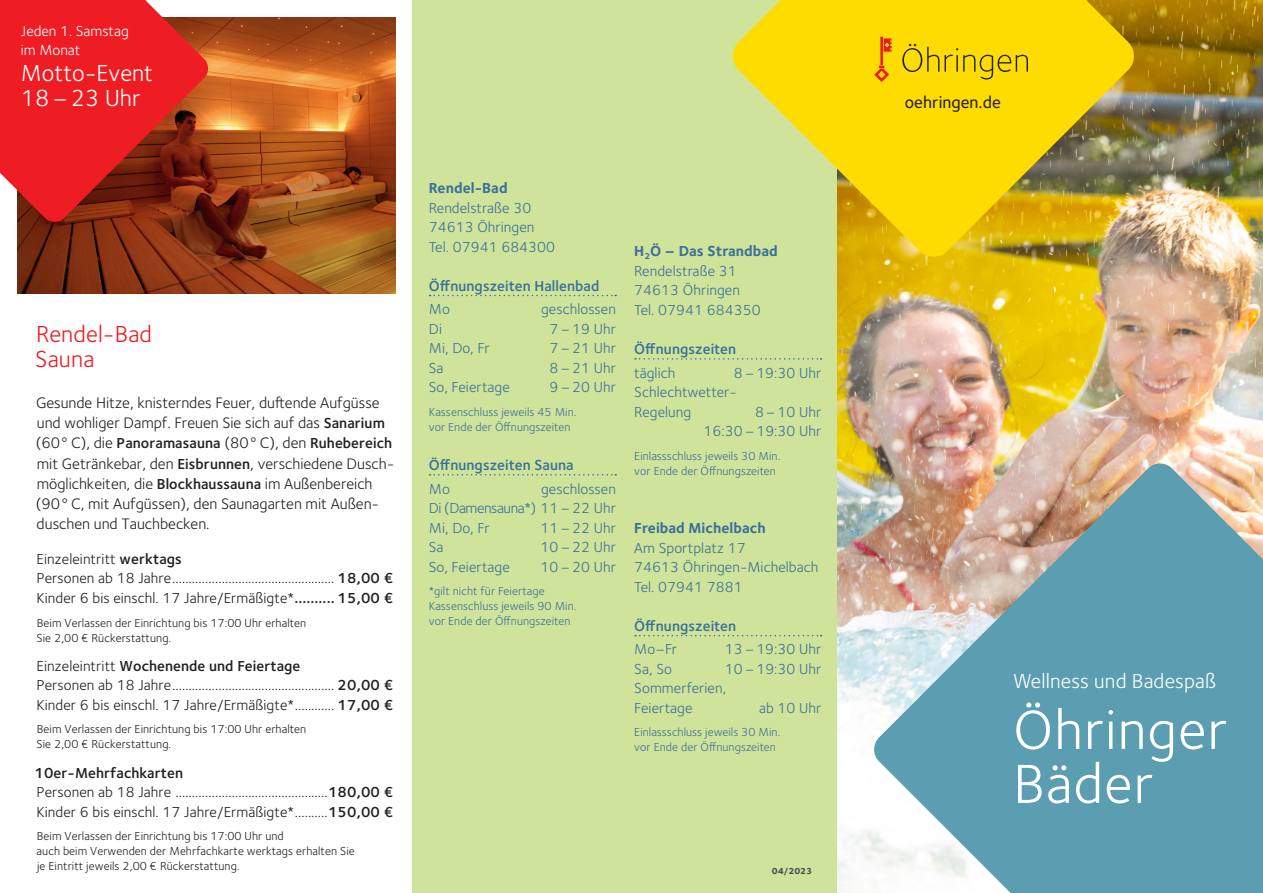
<style>
.page{position:relative;width:1263px;height:893px;background:#fff}
.page>*{position:absolute;margin:0;border:0;box-sizing:border-box;transform-origin:0 0}
.t1{font:57px/54px "Foundry Sterling";letter-spacing:.02em;color:#fff}
.t2{font:24px/25.5px "Foundry Sterling";color:#fff}
.t3{font:24px/25.5px "Foundry Sterling";letter-spacing:.005em;color:#ee1d23}
.t4{font:21px "Foundry Sterling";letter-spacing:.005em;color:#fff}
.t5{font:500 17.4px "Foundry Sterling";color:#231f20}
.t6{font:15.75px/20.2px "Foundry Sterling";color:#231f20}
.t7{font:15px/19.5px "Foundry Sterling";letter-spacing:.005em;color:#231f20}
.t8{font:15px/19.5px "Foundry Sterling";letter-spacing:.005em;color:#38719b}
.t9{font:600 15px "Foundry Sterling";letter-spacing:.005em;color:#38719b}
.t10{font:600 15px "Foundry Sterling";letter-spacing:.005em;color:#231f20}
.t11{font:700 15px "Foundry Sterling";letter-spacing:.005em;color:#38719b}
.t12{font:15px/19.5px "Foundry Sterling";color:#fff}
.t13{font:12px/15px "Foundry Sterling";letter-spacing:.005em;color:#231f20}
.t14{font:12px/15px "Foundry Sterling";letter-spacing:.005em;color:#38719b}
.t15{font:800 9px "Foundry Sterling";color:#425159}
.s1{font-weight:600;font-size:15px}
.s2{font-weight:400;font-size:15.75px}
.s3{font-weight:600}
.s4{font-weight:700}
</style>
<div class="page">
<div style="left:412px;top:0;width:426px;height:893px;background:#d0e39a"></div>
<img style="left:838px;top:0;width:425px;height:889px">
<svg style="left:872px;top:462px;width:391px;height:431px;background:#85aab2"></svg>
<img style="left:17px;top:17px;width:378px;height:276px">
<svg style="left:732px;top:0;width:404px;height:259px;fill:#ffdc01"></svg>
<svg style="left:874px;top:37px;width:18px;height:45px"></svg>
<svg style="left:902px;top:44px;width:126px;height:35px;background:#e5c504"></svg>
<svg style="left:430px;top:295px;width:186px;height:1px"></svg>
<svg style="left:430px;top:474px;width:186px;height:1px"></svg>
<svg style="left:635px;top:358px;width:187px;height:2px"></svg>
<svg style="left:635px;top:635px;width:187px;height:1px"></svg>
<svg style="left:0;top:0;width:209px;height:223px;background:#d02826"></svg>
<p class="t12" style="left:21px;top:21px;width:109px">Jeden 1. Samstag im Monat</p>
<h2 class="t2" style="left:21px;top:60px;width:134px">Motto-Event<br>18–23 Uhr</h2>
<h2 class="t3" style="left:35px;top:321px;width:118px">Rendel-Bad<br>Sauna</h2>
<p class="t6" style="left:36px;top:393px;width:350px">Gesunde Hitze, knisterndes Feuer, duftende Aufgüsse und wohliger Dampf. Freuen Sie sich auf das <span class="s1">Sanarium</span></p>
<p class="t10" style="left:36px;top:435px;width:358px"><span class="s2">(60°C), die</span> Panoramasauna <span class="s2">(80°C), den</span> Ruhebereich</p>
<p class="t6" style="left:36px;top:453px;width:357px">mit Getränkebar, den <span class="s1">Eisbrunnen</span>, verschiedene Dusch&shy;möglichkeiten, die <span class="s1">Blockhaussauna</span> im Außenbereich (90°C, mit Aufgüssen), den Saunagarten mit Außen&shy;duschen und Tauchbecken.</p>
<p class="t7" style="left:37px;top:549px;width:358px">Einzeleintritt <span class="s3">werktags<br></span>Personen ab 18 Jahre................................................. <span class="s3">18,00 €<br></span>Kinder 6 bis einschl. 17 Jahre/Ermäßigte*<span class="s3">.......... 15,00 €</span></p>
<p class="t13" style="left:37px;top:615px;width:271px">Beim Verlassen der Einrichtung bis 17:00 Uhr erhalten<br>Sie 2,00 € Rückerstattung.</p>
<p class="t7" style="left:37px;top:656px;width:358px">Einzeleintritt <span class="s3">Wochenende und Feiertage<br></span>Personen ab 18 Jahre................................................. <span class="s3">20,00 €<br></span>Kinder 6 bis einschl. 17 Jahre/Ermäßigte*............ <span class="s3">17,00 €</span></p>
<p class="t13" style="left:37px;top:722px;width:271px">Beim Verlassen der Einrichtung bis 17:00 Uhr erhalten<br>Sie 2,00 € Rückerstattung.</p>
<p class="t7" style="left:35px;top:763px;width:360px"><span class="s3">10er-Mehrfachkarten<br></span>Personen ab 18 Jahre ..............................................<span class="s3">180,00 €<br></span>Kinder 6 bis einschl. 17 Jahre/Ermäßigte*..........<span class="s3">150,00 €</span></p>
<p class="t13" style="left:37px;top:829px;width:320px">Beim Verlassen der Einrichtung bis 17:00 Uhr und<br>auch beim Verwenden der Mehrfachkarte werktags erhalten Sie je Eintritt jeweils 2,00 € Rückerstattung.</p>
<p class="t11" style="left:429px;top:179px;width:80px">Rendel-Bad</p>
<p class="t8" style="left:429px;top:198px;width:128px">Rendelstraße 30<br>74613 Öhringen<br>Tel. 07941 684300</p>
<p class="t9" style="left:429px;top:277px;width:172px">Öffnungszeiten Hallenbad</p>
<p class="t8" style="left:429px;top:300px;width:23px">Mo</p>
<p class="t8" style="left:541px;top:300px;width:76px">geschlossen</p>
<p class="t8" style="left:429px;top:319px;width:15px">Di</p>
<p class="t8" style="left:549px;top:319px;width:68px">7–19 Uhr</p>
<p class="t8" style="left:429px;top:339px;width:62px">Mi, Do, Fr</p>
<p class="t8" style="left:549px;top:339px;width:68px">7–21 Uhr</p>
<p class="t8" style="left:429px;top:358px;width:16px">Sa</p>
<p class="t8" style="left:549px;top:358px;width:68px">8–21 Uhr</p>
<p class="t8" style="left:429px;top:378px;width:82px">So, Feiertage</p>
<p class="t8" style="left:549px;top:378px;width:68px">9–20 Uhr</p>
<p class="t14" style="left:429px;top:404px;width:149px">Kassenschluss jeweils 45 Min. vor Ende der Öffnungszeiten</p>
<p class="t9" style="left:429px;top:456px;width:146px">Öffnungszeiten Sauna</p>
<p class="t8" style="left:429px;top:479px;width:23px">Mo</p>
<p class="t8" style="left:429px;top:479px;width:189px;text-align:justify;text-indent:112px">geschlossen Di (Damensauna*) 11 – 22 Uhr Mi, Do, Fr</p>
<p class="t8" style="left:540px;top:518px;width:77px">11–22 Uhr</p>
<p class="t8" style="left:429px;top:537px;width:16px">Sa</p>
<p class="t8" style="left:540px;top:537px;width:77px">10–22 Uhr</p>
<p class="t8" style="left:429px;top:557px;width:82px">So, Feiertage</p>
<p class="t8" style="left:540px;top:557px;width:77px">10–20 Uhr</p>
<p class="t14" style="left:429px;top:584px;width:149px">*gilt nicht für Feiertage<br>Kassenschluss jeweils 90 Min. vor Ende der Öffnungszeiten</p>
<p class="t8" style="left:634px;top:242px;width:145px"><span class="s4">H</span><sub>2</sub><span class="s4">Ö – Das Strandbad<br></span>Rendelstraße 31<br>74613 Öhringen<br>Tel. 07941 684350</p>
<p class="t9" style="left:634px;top:340px;width:103px">Öffnungszeiten</p>
<p class="t8" style="left:634px;top:363px;width:43px">täglich</p>
<p class="t8" style="left:634px;top:363px;width:189px;text-indent:99px">8–19:30 Uhr<br>Schlechtwetter-<br>Regelung</p>
<p class="t8" style="left:703px;top:402px;width:119px;text-align:right">8–10 Uhr<br>16:30–19:30 Uhr</p>
<p class="t14" style="left:634px;top:448px;width:148px">Einlassschluss jeweils 30 Min. vor Ende der Öffnungszeiten</p>
<p class="t11" style="left:634px;top:519px;width:133px">Freibad Michelbach</p>
<p class="t8" style="left:634px;top:538px;width:186px">Am Sportplatz 17<br>74613 Öhringen-Michelbach<br>Tel. 07941 7881</p>
<p class="t9" style="left:634px;top:617px;width:103px">Öffnungszeiten</p>
<p class="t8" style="left:634px;top:640px;width:44px">Mo–Fr</p>
<p class="t8" style="left:725px;top:640px;width:98px">13–19:30 Uhr</p>
<p class="t8" style="left:634px;top:659px;width:39px">Sa, So</p>
<p class="t8" style="left:634px;top:659px;width:189px;text-indent:90px">10–19:30 Uhr<br>Sommerferien,<br>Feiertage</p>
<p class="t8" style="left:759px;top:698px;width:64px">ab 10 Uhr</p>
<p class="t14" style="left:634px;top:725px;width:148px">Einlassschluss jeweils 30 Min. vor Ende der Öffnungszeiten</p>
<p class="t15" style="left:772px;top:866px;width:42px">04/2023</p>
<p class="t5" style="left:905px;top:92px;width:97px">oehringen.de</p>
<h3 class="t4" style="left:1013px;top:669px;width:204px">Wellness und Badespaß</h3>
<h1 class="t1" style="left:1013px;top:703px;width:216px">Öhringer<br>Bäder</h1>
</div>
